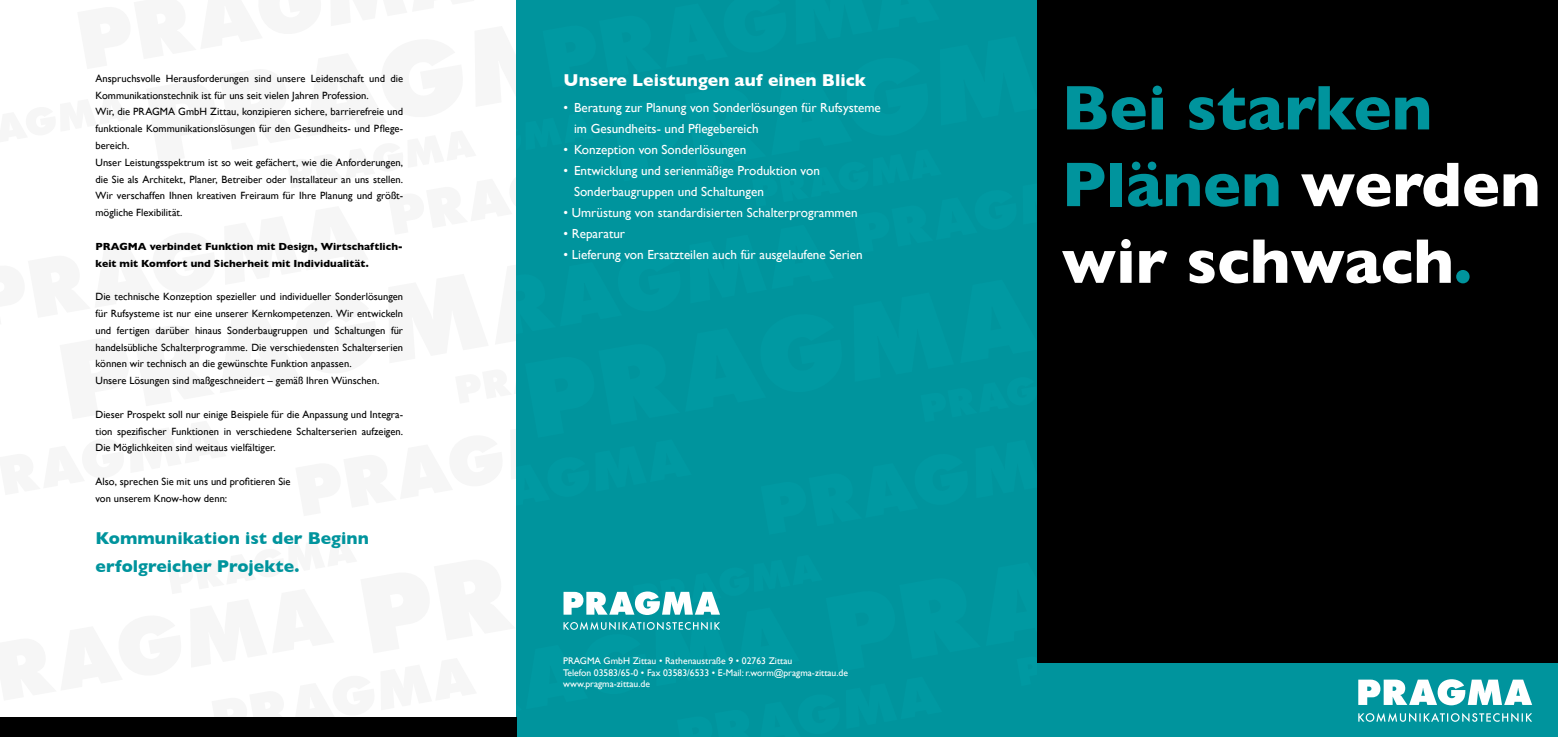
<style>
.page{position:relative;width:1558px;height:737px;background:#fff}
.page>*{position:absolute;margin:0;border:0;box-sizing:border-box;transform-origin:0 0}
.t1{font:700 63.88px/76.6px "Gill Sans";color:#00949d}
.t2{font:700 17.5px/28px "Gill Sans";color:#00949d}
.t3{font:700 17.5px "Gill Sans";color:#fff}
.t4{font:13.12px/21px "Gill Sans";color:#fff}
.t5{font:10.5px/16.8px "Gill Sans";color:#000}
.t6{font:700 10.5px/16.8px "Gill Sans";letter-spacing:.005em;color:#000}
.t7{font:9.62px/11.5px "Gill Sans";color:#fff}
.s1{color:#fff}
</style>
<div class="page">
<div style="left:611px;top:23px;width:426px;height:71px;background:#0099a2"></div>
<div style="left:542px;top:0;width:398px;height:88px;background:#00949d"></div>
<div style="left:1037px;top:0;width:521px;height:666px;background:#000"></div>
<div style="left:1037px;top:663px;width:521px;height:74px;background:#00949d"></div>
<div style="left:516px;top:94px;width:521px;height:643px;background:#00949d"></div>
<svg style="left:1358px;top:679px;width:174px;height:26px"></svg>
<svg style="left:1358px;top:713px;width:174px;height:9px"></svg>
<div style="left:0;top:717px;width:516px;height:20px;background:#000"></div>
<p class="t5" style="left:95px;top:70px;width:309px">Anspruchsvolle Herausforderungen sind unsere Leidenschaft und die Kommunikationstechnik ist für uns seit vielen Jahren Profession.<br>Wir, die PRAGMA GmbH Zittau, konzipieren sichere, barrierefreie und funktionale Kommunikationslösungen für den Gesundheits- und Pflege&shy;bereich.<br>Unser Leistungsspektrum ist so weit gefächert, wie die Anforderungen, die Sie als Architekt, Planer, Betreiber oder Installateur an uns stellen.<br>Wir verschaffen Ihnen kreativen Freiraum für Ihre Planung und größt&shy;mögliche Flexibilität.</p>
<p class="t6" style="left:95px;top:238px;width:309px">PRAGMA verbindet Funktion mit Design, Wirtschaftlich&shy;keit mit Komfort und Sicherheit mit Individualität.</p>
<p class="t5" style="left:95px;top:288px;width:309px">Die technische Konzeption spezieller und individueller Sonderlösungen für Rufsysteme ist nur eine unserer Kernkompetenzen. Wir entwickeln und fertigen darüber hinaus Sonderbaugruppen und Schaltungen für handelsübliche Schalterprogramme. Die verschiedensten Schalterserien können wir technisch an die gewünschte Funktion anpassen.<br>Unsere Lösungen sind maßgeschneidert – gemäß Ihren Wünschen.</p>
<p class="t5" style="left:95px;top:406px;width:309px;text-align:justify">Dieser Prospekt soll nur einige Beispiele für die Anpassung und Integra&shy;tion spezifischer Funktionen in verschiedene Schalterserien aufzeigen.<br>Die Möglichkeiten sind weitaus vielfältiger.</p>
<p class="t5" style="left:95px;top:473px;width:197px">Also, sprechen Sie mit uns und profitieren Sie von unserem Know-how denn:</p>
<h2 class="t2" style="left:95px;top:524px;width:275px">Kommunikation ist der Beginn erfolgreicher Projekte.</h2>
<h2 class="t3" style="left:563px;top:70px;width:304px">Unsere Leistungen auf einen Blick</h2>
<p class="t4" style="left:574px;top:97px;width:308px;text-indent:-10px">• Beratung zur Planung von Sonderlösungen für Rufsysteme im Gesundheits- und Pflegebereich</p>
<p class="t4" style="left:563px;top:139px;width:184px">• Konzeption von Sonderlösungen</p>
<p class="t4" style="left:574px;top:160px;width:247px;text-indent:-10px">• Entwicklung und serienmäßige Produktion von<br>Sonderbaugruppen und Schaltungen</p>
<p class="t4" style="left:563px;top:202px;width:296px">• Umrüstung von standardisierten Schalterprogrammen</p>
<p class="t4" style="left:563px;top:223px;width:63px">• Reparatur</p>
<p class="t4" style="left:563px;top:244px;width:301px">• Lieferung von Ersatzteilen auch für ausgelaufene Serien</p>
<p class="t7" style="left:563px;top:655px;width:286px">PRAGMA GmbH Zittau • Rathenaustraße 9 • 02763 Zittau<br>Telefon 03583/65-0 • Fax 03583/6533 • E-Mail: r.worm@pragma-zittau.de www.pragma-zittau.de</p>
<h1 class="t1" style="left:1061px;top:69px;width:480px">Bei starken<br>Plänen <span class="s1">werden wir schwach</span>.</h1>
</div>
